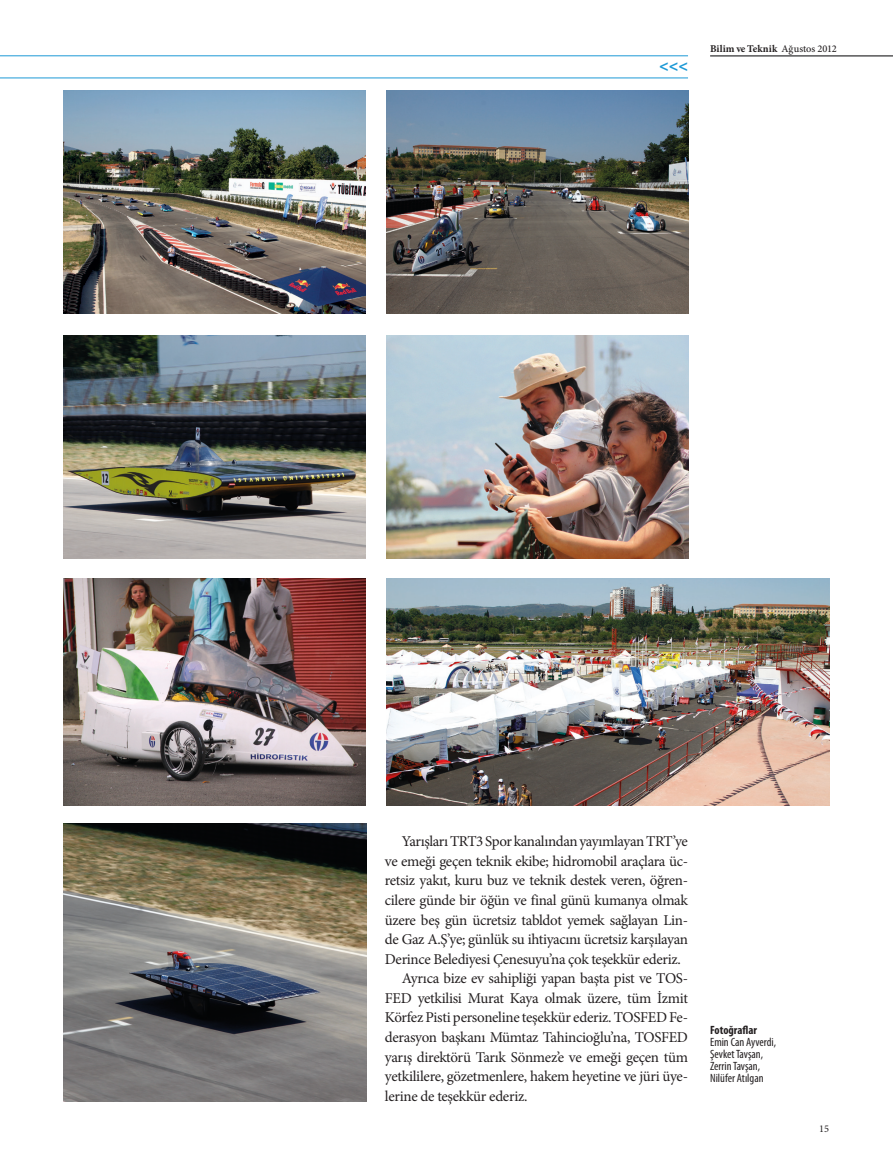
<style>
.page{position:relative;width:893px;height:1170px;background:#fff}
.page>*{position:absolute;margin:0;border:0;box-sizing:border-box;transform-origin:0 0}
.t1{font:700 16.2px "Myriad Pro";color:#1d99d6}
.t2{font:15px "Minion Pro";letter-spacing:-.025em;color:#231f20}
.t3{font:condensed 12px/12px "Myriad Pro";color:#231f20}
.t4{font:700 condensed 12px "Myriad Pro";color:#231f20}
.t5{font:700 10.35px "Minion Pro";letter-spacing:.005em;color:#231f20}
.t6{font:10.35px "Minion Pro";color:#231f20}
.s1{font-weight:500}
</style>
<div class="page">
<hr style="left:710px;top:56px;width:183px;height:1px;background:#000103">
<img style="left:64px;top:823px;width:303px;height:278px">
<img style="left:387px;top:91px;width:301px;height:223px">
<img style="left:387px;top:335px;width:301px;height:223px">
<img style="left:64px;top:335px;width:301px;height:223px">
<img style="left:64px;top:578px;width:301px;height:227px">
<img style="left:387px;top:578px;width:442px;height:227px">
<hr style="left:0;top:78px;width:688px;height:1px;background:#1d99d6">
<hr style="left:0;top:56px;width:688px;height:1px;background:#1d99d6">
<img style="left:64px;top:91px;width:301px;height:223px">
<p class="t1" style="left:659px;top:55px;width:30px">&lt;&lt;&lt;</p>
<p class="t5" style="left:710px;top:41px;width:128px">Bilim ve Teknik <span class="s1">Ağustos 2012</span></p>
<p class="t2" style="left:402px;top:831px;width:288px">Yarışları TRT3 Spor kanalından yayımlayan TRT’ye</p>
<p class="t2" style="left:385px;top:850px;width:305px">ve emeği geçen teknik ekibe; hidromobil araçlara üc-</p>
<p class="t2" style="left:385px;top:870px;width:305px">retsiz yakıt, kuru buz ve teknik destek veren, öğren-</p>
<p class="t2" style="left:385px;top:890px;width:305px">cilere günde bir öğün ve final günü kumanya olmak</p>
<p class="t2" style="left:385px;top:909px;width:305px">üzere beş gün ücretsiz tabldot yemek sağlayan Lin-</p>
<p class="t2" style="left:385px;top:929px;width:305px">de Gaz A.Ş’ye; günlük su ihtiyacını ücretsiz karşılayan</p>
<p class="t2" style="left:385px;top:948px;width:297px">Derince Belediyesi Çenesuyu’na çok teşekkür ederiz.</p>
<p class="t2" style="left:402px;top:968px;width:288px">Ayrıca bize ev sahipliği yapan başta pist ve TOS-</p>
<p class="t2" style="left:385px;top:987px;width:305px">FED yetkilisi Murat Kaya olmak üzere, tüm İzmit</p>
<p class="t2" style="left:385px;top:1007px;width:305px">Körfez Pisti personeline teşekkür ederiz. TOSFED Fe-</p>
<p class="t2" style="left:385px;top:1026px;width:305px">derasyon başkanı Mümtaz Tahincioğlu’na, TOSFED</p>
<p class="t2" style="left:385px;top:1046px;width:305px">yarış direktörü Tarık Sönmez’e ve emeği geçen tüm</p>
<p class="t2" style="left:385px;top:1066px;width:305px">yetkililere, gözetmenlere, hakem heyetine ve jüri üye-</p>
<p class="t2" style="left:385px;top:1085px;width:144px">lerine de teşekkür ederiz.</p>
<p class="t4" style="left:710px;top:1022px;width:48px">Fotoğraflar</p>
<p class="t3" style="left:710px;top:1035px;width:67px">Emin Can Ayverdi,<br>Şevket Tavşan,<br>Zerrin Tavşan,<br>Nilüfer Atılgan</p>
<p class="t6" style="left:819px;top:1121px;width:11px">15</p>
</div>
